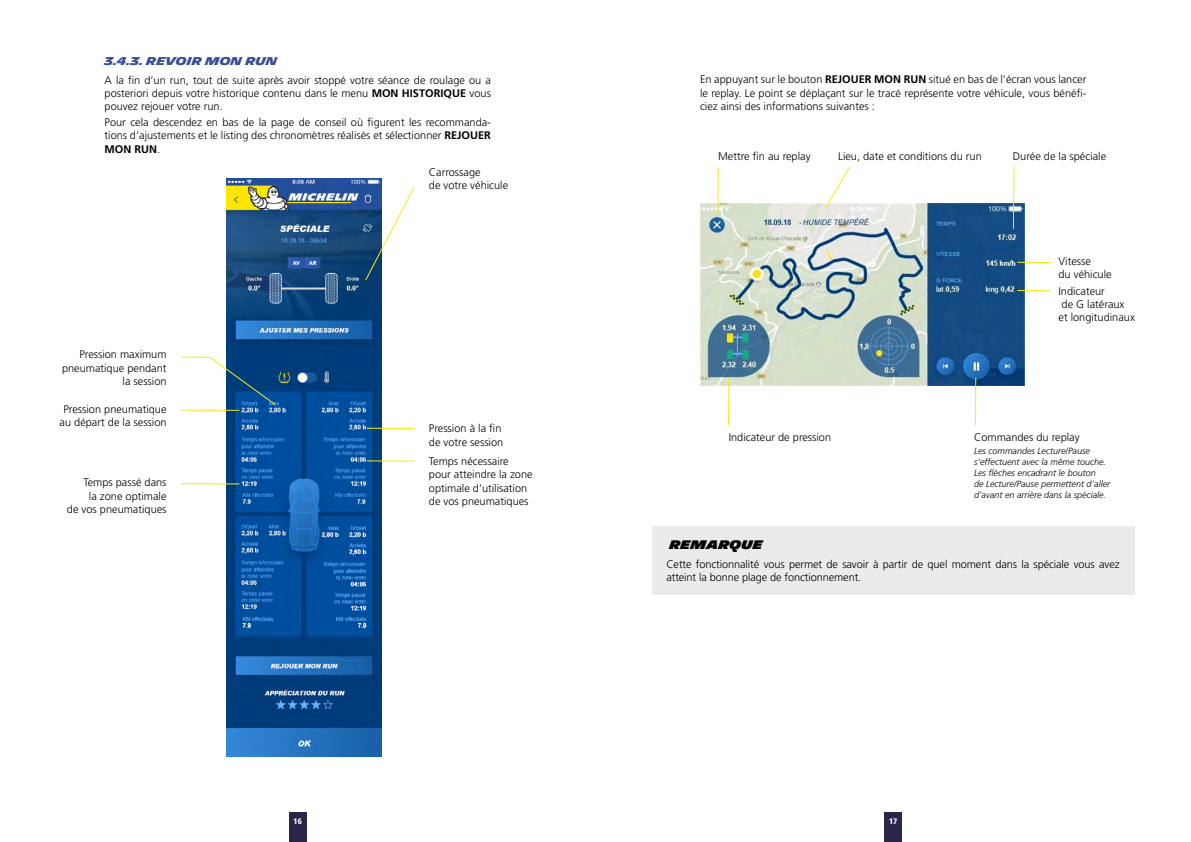
<style>
.page{position:relative;width:1191px;height:842px;background:#fff}
.page>*{position:absolute;margin:0;border:0;box-sizing:border-box;transform-origin:0 0}
.t1{font:900 12px "Michelin";color:#000}
.t2{font:300 11px/13.2px "Frutiger LT Std";color:#000}
.t3{font:700 11px "Michelin";color:#3a4d98}
.t4{font:italic 300 9px/10.8px "Frutiger LT Std";color:#000}
.t5{font:900 condensed 8px "Frutiger LT Std";color:#fff}
.s1{font-weight:700}
</style>
<div class="page">
<div style="left:289px;top:812px;width:17px;height:30px;background:#282649"></div>
<div style="left:884px;top:812px;width:17px;height:30px;background:#282649"></div>
<img style="left:700px;top:203px;width:324px;height:182px">
<img style="left:226px;top:178px;width:156px;height:579px">
<svg style="left:364px;top:186px;width:51px;height:95px"></svg>
<hr style="left:367px;top:428px;width:47px;height:1px;background:#f4eb15">
<hr style="left:728px;top:378px;width:1px;height:47px;background:#f4eb15">
<hr style="left:717px;top:167px;width:1px;height:48px;background:#f4eb15">
<svg style="left:824px;top:166px;width:27px;height:44px"></svg>
<svg style="left:1012px;top:166px;width:3px;height:64px"></svg>
<hr style="left:975px;top:378px;width:1px;height:47px;background:#f4eb15">
<hr style="left:1017px;top:262px;width:33px;height:1px;background:#f4eb15">
<hr style="left:1017px;top:290px;width:33px;height:1px;background:#f4eb15">
<hr style="left:367px;top:460px;width:47px;height:2px;background:#f4eb15">
<hr style="left:181px;top:483px;width:58px;height:1px;background:#f4eb15">
<hr style="left:181px;top:410px;width:58px;height:1px;background:#f4eb15">
<svg style="left:180px;top:356px;width:96px;height:50px"></svg>
<div style="left:652px;top:526px;width:482px;height:68px;background:#ebebeb"></div>
<p class="t3" style="left:105px;top:55px;width:174px">3.4.3. REVOIR MON RUN</p>
<p class="t2" style="left:105px;top:74px;width:388px;text-align:justify">A la fin d’un run, tout de suite après avoir stoppé votre séance de roulage ou a posteriori depuis votre historique contenu dans le menu <span class="s1">MON HISTORIQUE</span> vous pouvez rejouer votre run.</p>
<p class="t2" style="left:105px;top:116px;width:388px;text-align:justify">Pour cela descendez en bas de la page de conseil où figurent les recommanda&shy;tions d’ajustements et le listing des chronomètres réalisés et sélectionner <span class="s1">REJOUER MON RUN</span>.</p>
<p class="t2" style="left:62px;top:348px;width:106px;text-align:right">Pression maximum pneumatique pendant la session</p>
<p class="t2" style="left:429px;top:165px;width:81px">Carrossage<br>de votre véhicule</p>
<p class="t2" style="left:700px;top:73px;width:388px;text-align:justify">En appuyant sur le bouton <span class="s1">REJOUER MON RUN</span> situé en bas de l’écran vous lancer le replay. Le point se déplaçant sur le tracé représente votre véhicule, vous bénéfi&shy;ciez ainsi des informations suivantes :</p>
<p class="t2" style="left:718px;top:150px;width:94px">Mettre fin au replay</p>
<p class="t2" style="left:1013px;top:150px;width:95px">Durée de la spéciale</p>
<p class="t2" style="left:838px;top:150px;width:145px">Lieu, date et conditions du run</p>
<p class="t2" style="left:1058px;top:254px;width:55px">Vitesse<br>du véhicule</p>
<p class="t2" style="left:1058px;top:285px;width:78px">Indicateur<br>de G latéraux<br>et longitudinaux</p>
<p class="t2" style="left:60px;top:402px;width:108px;text-align:center">Pression pneumatique au départ de la session</p>
<p class="t2" style="left:67px;top:476px;width:101px;text-align:right">Temps passé dans<br>la zone optimale<br>de vos pneumatiques</p>
<p class="t2" style="left:429px;top:422px;width:76px">Pression à la fin de votre session</p>
<p class="t2" style="left:728px;top:431px;width:104px">Indicateur de pression</p>
<p class="t2" style="left:429px;top:455px;width:105px">Temps nécessaire pour atteindre la zone optimale d’utilisation de vos pneumatiques</p>
<p class="t2" style="left:974px;top:431px;width:107px">Commandes du replay</p>
<p class="t4" style="left:974px;top:446px;width:137px">Les commandes Lecture/Pause s’effectuent avec la même touche.<br>Les flèches encadrant le bouton<br>de Lecture/Pause permettent d’aller d’avant en arrière dans la spéciale.</p>
<p class="t1" style="left:669px;top:537px;width:95px">REMARQUE</p>
<p class="t2" style="left:666px;top:557px;width:455px">Cette fonctionnalité vous permet de savoir à partir de quel moment dans la spéciale vous avez atteint la bonne plage de fonctionnement.</p>
<p class="t5" style="left:293px;top:816px;width:10px">16</p>
<p class="t5" style="left:889px;top:816px;width:10px">17</p>
</div>
